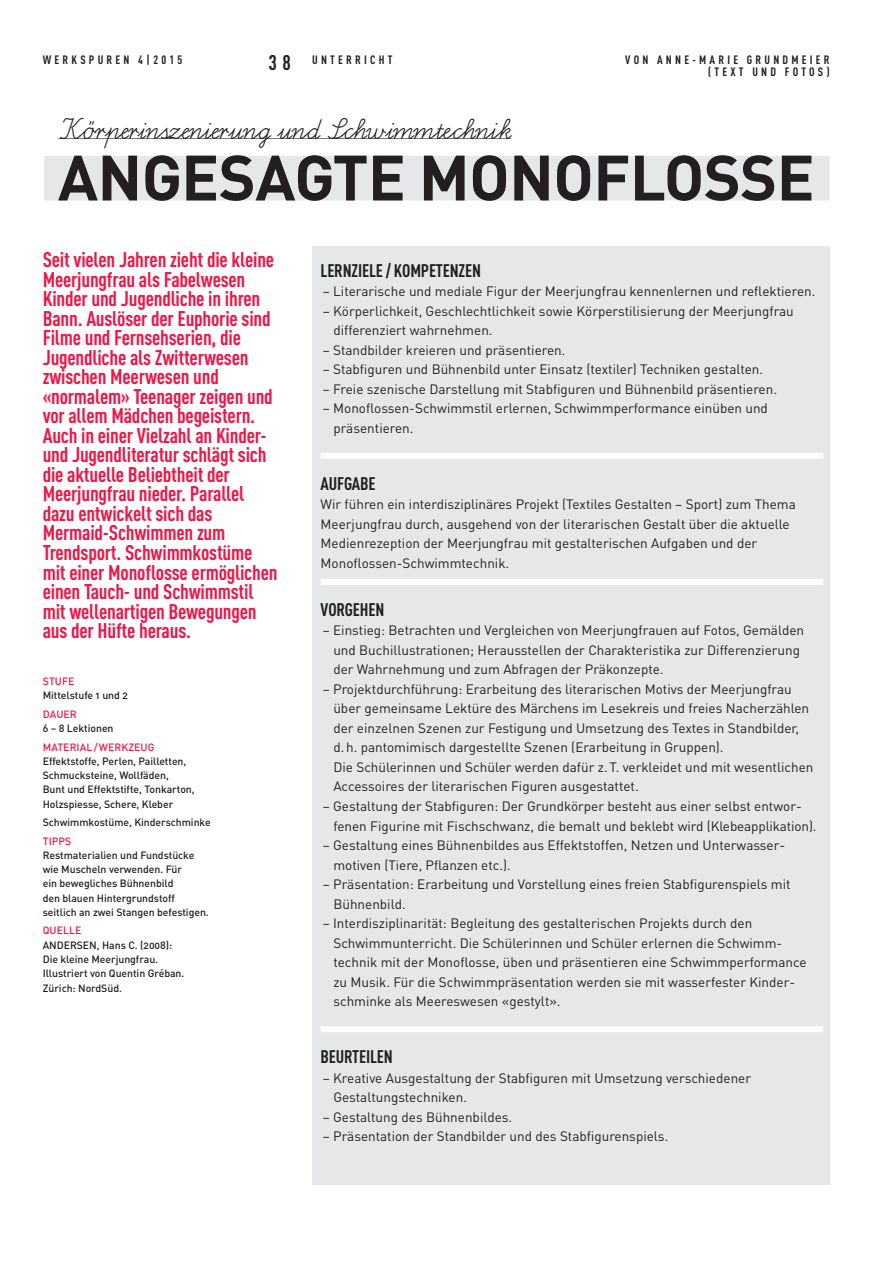
<style>
.page{position:relative;width:893px;height:1267px;background:#fff}
.page>*{position:absolute;margin:0;border:0;box-sizing:border-box;transform-origin:0 0}
.t1{font:700 63px "DIN Pro";letter-spacing:-.01em;color:#231f20}
.t2{font:36px "Schulschrift B L1";color:#231f20}
.t3{font:700 21px/19.5px "DIN Cond";letter-spacing:-.01em;color:#ed1748}
.t4{font:700 18px "DIN Cond";letter-spacing:-.01em;color:#231f20}
.t5{font:13.5px/19.5px "DIN Pro";color:#231f20}
.t6{font:700 12px/12px "DIN Cond";letter-spacing:.27em;color:#231f20}
.t7{font:500 10.5px/14.2px "DIN Pro";letter-spacing:-.005em;color:#231f20}
.s1{font-size:21px}
.s2{color:#ed1748}
</style>
<div class="page">
<div style="left:312px;top:247px;width:517px;height:937px;background:#e6e7e9"></div>
<div style="left:321px;top:453px;width:502px;height:6px;background:#fff"></div>
<div style="left:321px;top:579px;width:502px;height:6px;background:#fff"></div>
<div style="left:321px;top:1026px;width:502px;height:6px;background:#fff"></div>
<div style="left:44px;top:156px;width:785px;height:44px;background:#e6e7e9"></div>
<p class="t6" style="left:43px;top:53px;width:141px">WERKSPUREN 4|2015</p>
<p class="t6" style="left:268px;top:53px;width:126px"><span class="s1">38</span> Unterricht</p>
<p class="t6" style="left:625px;top:53px;width:41px">VON Anne</p>
<p class="t6" style="left:692px;top:53px;width:64px">-Mar ie Grun</p>
<p class="t6" style="left:708px;top:53px;width:123px;text-indent:74px">dme ier (Te xt un d Fotos )</p>
<p class="t2" style="left:59px;top:113px;width:454px">Körperinszenierung und Schwimmtechnik</p>
<p class="t1" style="left:58px;top:135px;width:758px">ANGESAGTE MONOFLOSSE</p>
<p class="t3" style="left:43px;top:249px;width:236px">Seit vielen Jahren zieht die kleine<br>Meerjungfrau als Fabelwesen<br>Kinder und Jugendliche in ihren<br>Bann. Auslöser der Euphorie sind<br>Filme und Fernsehserien, die<br>Jugendliche als Zwitterwesen zwischen Meerwesen und «normalem» Teenager zeigen und vor allem Mädchen begeistern.<br>Auch in einer Vielzahl an Kinder&shy;und Jugendliteratur schlägt sich die aktuelle Beliebtheit der<br>Meerjungfrau nieder. Parallel dazu entwickelt sich das<br>Mermaid-Schwimmen zum<br>Trendsport. Schwimmkostüme mit einer Monoflosse ermöglichen einen Tauch- und Schwimmstil mit wellenartigen Bewegungen aus der Hüfte heraus.</p>
<p class="t7" style="left:43px;top:673px;width:87px"><span class="s2">Stufe<br></span>Mittelstufe 1 und 2</p>
<p class="t7" style="left:43px;top:706px;width:72px"><span class="s2">Dauer<br></span>6 – 8 Lektionen</p>
<p class="t7" style="left:43px;top:739px;width:153px"><span class="s2">Material/Werkzeug<br></span>Effektstoffe, Perlen, Pailletten,<br>Schmucksteine, Wollfäden,<br>Bunt und Effektstifte, Tonkarton,<br>Holzspiesse, Schere, Kleber</p>
<p class="t7" style="left:43px;top:812px;width:170px;line-height:18.5px">Schwimmkostüme, Kinderschminke<br><span class="s2">Tipps</span></p>
<p class="t7" style="left:43px;top:847px;width:168px">Restmaterialien und Fundstücke wie Muscheln verwenden. Für<br>ein bewegliches Bühnenbild<br>den blauen Hintergrundstoff seitlich an zwei Stangen befestigen.</p>
<p class="t7" style="left:43px;top:923px;width:143px"><span class="s2">QUELLE<br></span>ANDERSEN, Hans C. (2008):<br>Die kleine Meerjungfrau.<br>I llustriert von Quentin Gréban.<br>Zürich: NordSüd.</p>
<p class="t4" style="left:321px;top:259px;width:9px">Lern</p>
<p class="t4" style="left:351px;top:259px;width:52px">ziele / kompe</p>
<p class="t4" style="left:436px;top:259px;width:38px">tenzen</p>
<p class="t5" style="left:323px;top:281px;width:494px">– Literarische und mediale Figur der Meerjungfrau kennenlernen und reflektieren.</p>
<p class="t5" style="left:333px;top:300px;width:462px;text-indent:-11px">– Körperlichkeit, Geschlechtlichkeit sowie Körperstilisierung der Meerjungfrau differenziert wahrnehmen.</p>
<p class="t5" style="left:323px;top:339px;width:244px">– Standbilder kreieren und präsentieren.</p>
<p class="t5" style="left:323px;top:359px;width:442px">– Stabfiguren und Bühnenbild unter Einsatz (textiler) Techniken gestalten.</p>
<p class="t5" style="left:323px;top:378px;width:456px">– Freie szenische Darstellung mit Stabfiguren und Bühnenbild präsentieren.</p>
<p class="t5" style="left:333px;top:398px;width:436px;text-indent:-11px">– Monoflossen-Schwimmstil erlernen, Schwimmperformance einüben und präsentieren.</p>
<p class="t4" style="left:321px;top:472px;width:55px">Aufgabe</p>
<p class="t5" style="left:321px;top:494px;width:477px">Wir führen ein interdisziplinäres Projekt (Textiles Gestalten – Sport) zum Thema Meerjungfrau durch, ausgehend von der literarischen Gestalt über die aktuelle Medienrezeption der Meerjungfrau mit gestalterischen Aufgaben und der Monoflossen-Schwimmtechnik.</p>
<p class="t4" style="left:321px;top:598px;width:56px">Vorgehen</p>
<p class="t5" style="left:333px;top:620px;width:472px;text-indent:-11px">– Einstieg: Betrachten und Vergleichen von Meerjungfrauen auf Fotos, Gemälden und Buchillustrationen; Herausstellen der Charakteristika zur Differenzierung der Wahrnehmung und zum Abfragen der Präkonzepte.</p>
<p class="t5" style="left:333px;top:678px;width:481px;text-indent:-11px">– Projektdurchführung: Erarbeitung des literarischen Motivs der Meerjungfrau über gemeinsame Lektüre des Märchens im Lesekreis und freies Nacherzählen der einzelnen Szenen zur Festigung und Umsetzung des Textes in Standbilder, d.h. pantomimisch dargestellte Szenen (Erarbeitung in Gruppen).<br>Die Schülerinnen und Schüler werden dafür z.T. verkleidet und mit wesentlichen Accessoires der literarischen Figuren ausgestattet.</p>
<p class="t5" style="left:333px;top:795px;width:484px;text-indent:-11px">– Gestaltung der Stabfiguren: Der Grundkörper besteht aus einer selbst entwor&shy;fenen Figurine mit Fischschwanz, die bemalt und beklebt wird (Klebeapplikation).</p>
<p class="t5" style="left:333px;top:834px;width:453px;text-indent:-11px">– Gestaltung eines Bühnenbildes aus Effektstoffen, Netzen und Unterwasser&shy;motiven (Tiere, Pflanzen etc.).</p>
<p class="t5" style="left:333px;top:873px;width:459px;text-indent:-11px">– Präsentation: Erarbeitung und Vorstellung eines freien Stabfigurenspiels mit<br>Bühnenbild.</p>
<p class="t5" style="left:333px;top:912px;width:475px;text-indent:-11px">– Interdisziplinarität: Begleitung des gestalterischen Projekts durch den Schwimmunterricht. Die Schülerinnen und Schüler erlernen die Schwimm&shy;technik mit der Monoflosse, üben und präsentieren eine Schwimmperformance zu Musik. Für die Schwimmpräsentation werden sie mit wasserfester Kinder&shy;schminke als Meereswesen «gestylt».</p>
<p class="t4" style="left:321px;top:1045px;width:64px">beurteilen</p>
<p class="t5" style="left:333px;top:1067px;width:419px;text-indent:-11px">– Kreative Ausgestaltung der Stabfiguren mit Umsetzung verschiedener<br>Gestaltungstechniken.</p>
<p class="t5" style="left:323px;top:1106px;width:191px">– Gestaltung des Bühnenbildes.</p>
<p class="t5" style="left:323px;top:1125px;width:347px">– Präsentation der Standbilder und des Stabfigurenspiels.</p>
</div>
